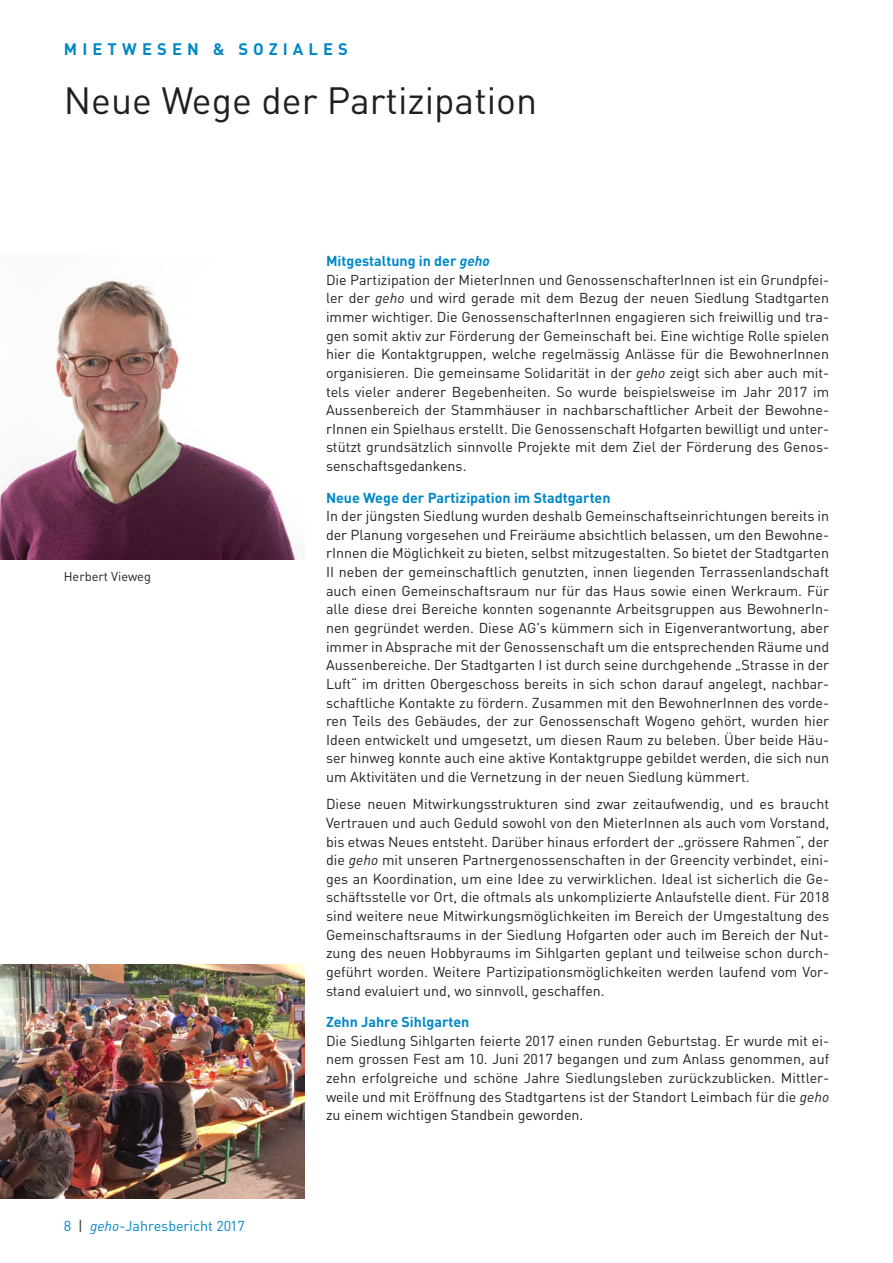
<style>
.page{position:relative;width:893px;height:1263px;background:#fff}
.page>*{position:absolute;margin:0;border:0;box-sizing:border-box;transform-origin:0 0}
.t1{font:37.5px "DINOT";color:#231f20}
.t2{font:700 16.5px "DINOT";letter-spacing:.31em;color:#0088c7}
.t3{font:14.25px/18.6px "DINOT";color:#231f20;text-align:justify}
.t4{font:700 14.25px "DINOT";color:#0088c7}
.t5{font:14.25px "DINOT";color:#0088c7}
.t6{font:12.75px "DINOT";color:#231f20}
.s1{color:#231f20}
.s2{font-style:italic}
.s3{font-weight:700;color:#0088c7}
.s4{font-weight:700;font-style:italic;color:#0088c7}
</style>
<div class="page">
<img style="left:0;top:279px;width:298px;height:280px">
<img style="left:0;top:964px;width:305px;height:234px">
<p class="t2" style="left:64px;top:38px;width:286px">MIETWESEN &amp; SOZIALES</p>
<h1 class="t1" style="left:64px;top:77px;width:475px">Neue Wege der Partizipation</h1>
<p class="t6" style="left:64px;top:568px;width:89px">Herbert Vieweg</p>
<p class="t5" style="left:64px;top:1217px;width:183px">8 <span class="s1">|</span> <span class="s2">geho</span>-Jahresbericht 2017</p>
<p class="t3" style="left:326px;top:251px;width:505px;text-align:left"><span class="s3">Mitgestaltung in der</span> <span class="s4">geho<br></span>Die Partizipation der MieterInnen und GenossenschafterInnen ist ein Grundpfei&shy;ler der <span class="s2">geho</span> und wird gerade mit dem Bezug der neuen Siedlung Stadtgarten immer wichtiger. Die GenossenschafterInnen engagieren sich freiwillig und tra&shy;gen somit aktiv zur Förderung der Gemeinschaft bei. Eine wichtige Rolle spielen hier die Kontaktgruppen, welche regelmässig Anlässe für die BewohnerInnen organisieren. Die gemeinsame Solidarität in der <span class="s2">geho</span> zeigt sich aber auch mit&shy;tels vieler anderer Begebenheiten. So wurde beispielsweise im Jahr 2017 im Aussenbereich der Stammhäuser in nachbarschaftlicher Arbeit der Bewohne&shy;rInnen ein Spielhaus erstellt. Die Genossenschaft Hofgarten bewilligt und unter&shy;stützt grundsätzlich sinnvolle Projekte mit dem Ziel der Förderung des Genos&shy;senschaftsgedankens.</p>
<p class="t4" style="left:326px;top:488px;width:286px">Neue Wege der Partizipation im Stadtgarten</p>
<p class="t3" style="left:326px;top:506px;width:505px">In der jüngsten Siedlung wurden deshalb Gemeinschaftseinrichtungen bereits in der Planung vorgesehen und Freiräume absichtlich belassen, um den Bewohne&shy;rInnen die Möglichkeit zu bieten, selbst mitzugestalten. So bietet der Stadtgarten II neben der gemeinschaftlich genutzten, innen liegenden Terrassenlandschaft auch einen Gemeinschaftsraum nur für das Haus sowie einen Werkraum. Für alle diese drei Bereiche konnten sogenannte Arbeitsgruppen aus BewohnerIn&shy;nen gegründet werden. Diese AG's kümmern sich in Eigenverantwortung, aber immer in Absprache mit der Genossenschaft um die entsprechenden Räume und Aussenbereiche. Der Stadtgarten I ist durch seine durchgehende „Strasse in der Luft“ im dritten Obergeschoss bereits in sich schon darauf angelegt, nachbar&shy;schaftliche Kontakte zu fördern. Zusammen mit den BewohnerInnen des vorde&shy;ren Teils des Gebäudes, der zur Genossenschaft Wogeno gehört, wurden hier Ideen entwickelt und umgesetzt, um diesen Raum zu beleben. Über beide Häu&shy;ser hinweg konnte auch eine aktive Kontaktgruppe gebildet werden, die sich nun um Aktivitäten und die Vernetzung in der neuen Siedlung kümmert.</p>
<p class="t3" style="left:326px;top:794px;width:505px">Diese neuen Mitwirkungsstrukturen sind zwar zeitaufwendig, und es braucht Vertrauen und auch Geduld sowohl von den MieterInnen als auch vom Vorstand, bis etwas Neues entsteht. Darüber hinaus erfordert der „grössere Rahmen“, der die <span class="s2">geho</span> mit unseren Partnergenossenschaften in der Greencity verbindet, eini&shy;ges an Koordination, um eine Idee zu verwirklichen. Ideal ist sicherlich die Ge&shy;schäftsstelle vor Ort, die oftmals als unkomplizierte Anlaufstelle dient. Für 2018 sind weitere neue Mitwirkungsmöglichkeiten im Bereich der Umgestaltung des Gemeinschaftsraums in der Siedlung Hofgarten oder auch im Bereich der Nut&shy;zung des neuen Hobbyraums im Sihlgarten geplant und teilweise schon durch&shy;geführt worden. Weitere Partizipationsmöglichkeiten werden laufend vom Vor&shy;stand evaluiert und, wo sinnvoll, geschaffen.</p>
<p class="t4" style="left:326px;top:1013px;width:145px">Zehn Jahre Sihlgarten</p>
<p class="t3" style="left:326px;top:1031px;width:505px">Die Siedlung Sihlgarten feierte 2017 einen runden Geburtstag. Er wurde mit ei&shy;nem grossen Fest am 10. Juni 2017 begangen und zum Anlass genommen, auf zehn erfolgreiche und schöne Jahre Siedlungsleben zurückzublicken. Mittler&shy;weile und mit Eröffnung des Stadtgartens ist der Standort Leimbach für die <span class="s2">geho </span>zu einem wichtigen Standbein geworden.</p>
</div>
